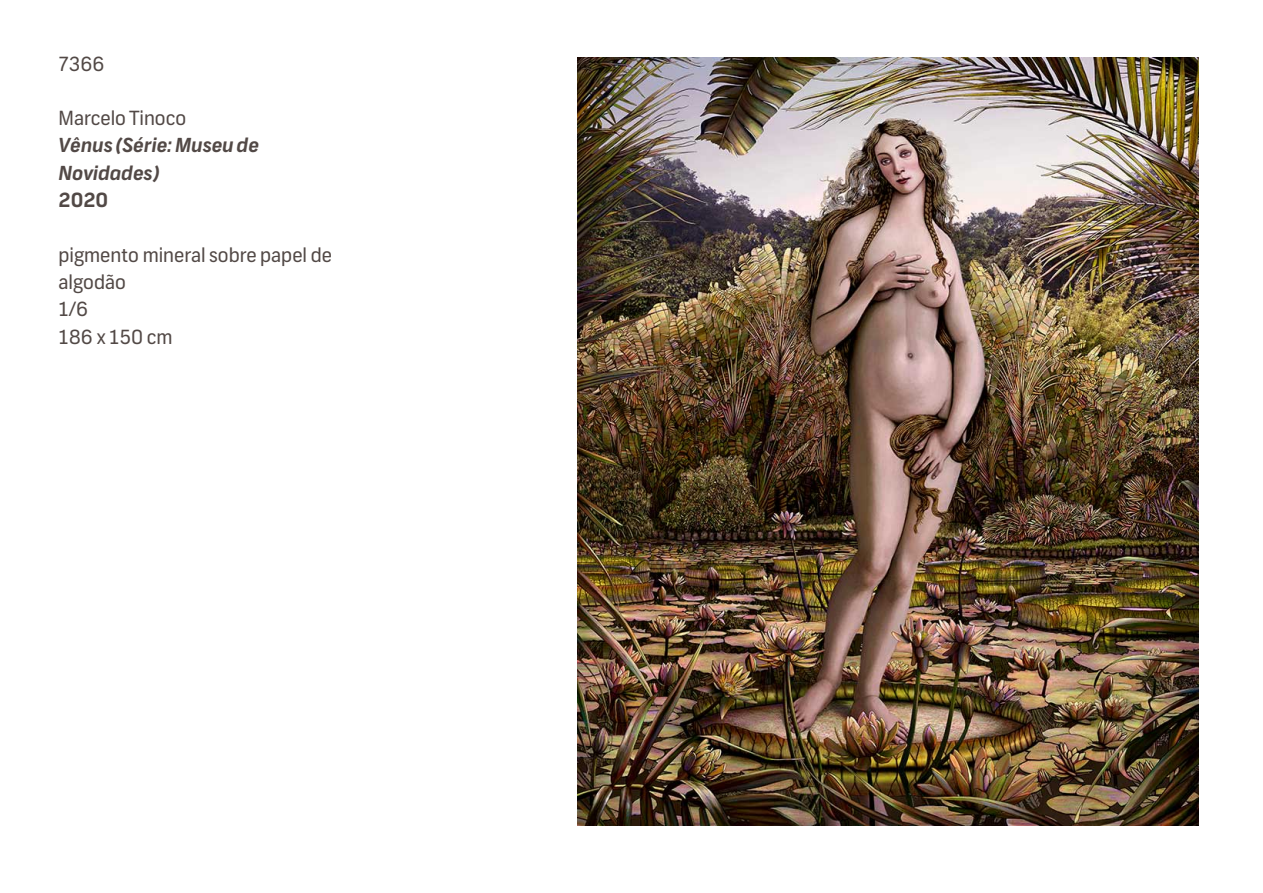
<style>
.page{position:relative;width:1263px;height:893px;background:#fff}
.page>*{position:absolute;margin:0;border:0;box-sizing:border-box;transform-origin:0 0}
.t1{font:19.5px/27.3px "Frank";color:#524946}
.t2{font:italic 700 19.5px/27.3px "Frank";color:#524946}
.t3{font:700 19.5px "Frank";color:#524946}
</style>
<div class="page">
<img style="left:578px;top:57px;width:620px;height:768px">
<p class="t1" style="left:58px;top:50px;width:48px">7366</p>
<p class="t1" style="left:58px;top:105px;width:129px">Marcelo Tinoco</p>
<p class="t2" style="left:58px;top:132px;width:202px">Vênus (Série: Museu de<br>Novidades)</p>
<p class="t3" style="left:58px;top:188px;width:51px">2020</p>
<p class="t1" style="left:58px;top:241px;width:275px">pigmento mineral sobre papel de algodão<br>1/6<br>186 x 150 cm</p>
</div>
